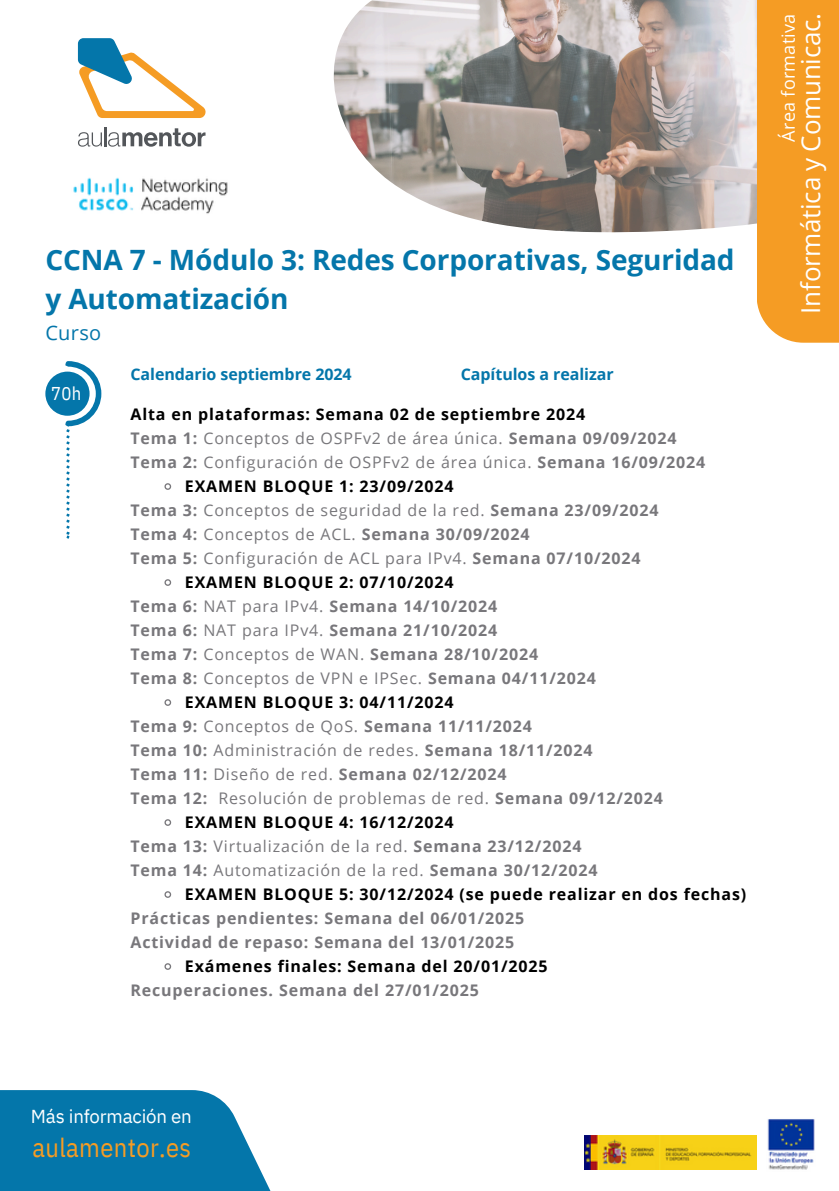
<style>
.page{position:relative;width:839px;height:1191px;background:#fff}
.page>*{position:absolute;margin:0;border:0;box-sizing:border-box;transform-origin:0 0}
.t1{font:700 28px/39px "Open Sans";letter-spacing:-.005em;color:#0476aa}
.t2{font:26.4px "IBM Plex Sans Cond";letter-spacing:.015em;color:#f59c24}
.t3{font:26px "Open Sans";letter-spacing:-.01em;color:#fff}
.t4{font:20px "Open Sans";letter-spacing:.015em;color:#0476aa}
.t5{font:18.8px "IBM Plex Sans";letter-spacing:-.01em;color:#fff}
.t6{font:18.6px "IBM Plex Sans Cond";color:#fff}
.t7{font:18px "Open Sans";letter-spacing:.015em;color:#fff}
.t8{font:700 16px/24px "Open Sans";letter-spacing:.055em;color:#78777b}
.t9{font:16px "Open Sans";letter-spacing:.055em;color:#78777b}
.t10{font:700 16px "Open Sans";letter-spacing:.055em;color:#000}
.t11{font:700 16px "Open Sans";letter-spacing:-.005em;color:#0476aa}
.s1{font-weight:700}
.s2{font-weight:400}
</style>
<div class="page">
<svg style="left:0;top:1090px;width:270px;height:101px;background:#1981b1"></svg>
<img style="left:334px;top:0;width:422px;height:233px">
<div style="left:756px;top:0;width:82px;height:343px;background:#f59c24"></div>
<div style="left:45px;top:372px;width:45px;height:44px;background:#0476aa;border-radius:50%"></div>
<svg style="left:65px;top:361px;width:36px;height:178px"></svg>
<img style="left:584px;top:1135px;width:172px;height:35px">
<img style="left:767px;top:1119px;width:48px;height:51px">
<svg style="left:164px;top:483px;width:8px;height:7px"></svg>
<svg style="left:164px;top:579px;width:8px;height:7px"></svg>
<svg style="left:164px;top:699px;width:8px;height:7px"></svg>
<svg style="left:164px;top:819px;width:8px;height:7px"></svg>
<svg style="left:164px;top:891px;width:8px;height:7px"></svg>
<svg style="left:164px;top:963px;width:8px;height:7px"></svg>
<svg style="left:78px;top:127px;width:127px;height:20px"></svg>
<svg style="left:78px;top:38px;width:127px;height:80px"></svg>
<img style="left:73px;top:177px;width:155px;height:37px">
<p class="t1" style="left:45px;top:239px;width:690px">CCNA 7 - Módulo 3: Redes Corporativas, Seguridad y Automatización</p>
<p class="t4" style="left:45px;top:319px;width:57px">Curso</p>
<h3 class="t6" style="left:51px;top:381px;width:32px">70h</h3>
<h2 class="t11" style="left:461px;top:363px;width:154px">Capítulos a realizar</h2>
<h3 class="t11" style="left:130px;top:363px;width:223px">Calendario septiembre 2024</h3>
<p class="t10" style="left:130px;top:403px;width:456px">Alta en plataformas: Semana 02 de septiembre 2024</p>
<p class="t9" style="left:130px;top:427px;width:547px"><span class="s1">Tema 1:</span> Conceptos de OSPFv2 de área única. <span class="s1">Semana 09/09/2024</span></p>
<p class="t9" style="left:130px;top:451px;width:576px"><span class="s1">Tema 2:</span> Configuración de OSPFv2 de área única. <span class="s1">Semana 16/09/2024</span></p>
<p class="t10" style="left:185px;top:475px;width:270px">EXAMEN BLOQUE 1: 23/09/2024</p>
<p class="t9" style="left:130px;top:499px;width:529px"><span class="s1">Tema 3:</span> Conceptos de seguridad de la red. <span class="s1">Semana 23/09/2024</span></p>
<p class="t8" style="left:130px;top:522px;width:400px">Tema 4: <span class="s2">Conceptos de ACL.</span> Semana 30/09/2024</p>
<p class="t9" style="left:130px;top:547px;width:511px"><span class="s1">Tema 5:</span> Configuración de ACL para IPv4. <span class="s1">Semana 07/10/2024</span></p>
<p class="t10" style="left:185px;top:571px;width:270px">EXAMEN BLOQUE 2: 07/10/2024</p>
<p class="t8" style="left:130px;top:594px;width:368px">Tema 6: <span class="s2">NAT para IPv4.</span> Semana 14/10/2024</p>
<p class="t8" style="left:130px;top:618px;width:368px">Tema 6: <span class="s2">NAT para IPv4.</span> Semana 21/10/2024</p>
<p class="t8" style="left:130px;top:642px;width:409px">Tema 7: <span class="s2">Conceptos de WAN.</span> Semana 28/10/2024</p>
<p class="t8" style="left:130px;top:666px;width:467px">Tema 8: <span class="s2">Conceptos de VPN e IPSec.</span> Semana 04/11/2024</p>
<p class="t10" style="left:185px;top:691px;width:270px">EXAMEN BLOQUE 3: 04/11/2024</p>
<p class="t8" style="left:130px;top:714px;width:403px">Tema 9: <span class="s2">Conceptos de QoS.</span> Semana 11/11/2024</p>
<p class="t8" style="left:130px;top:738px;width:463px">Tema 10: <span class="s2">Administración de redes.</span> Semana 18/11/2024</p>
<p class="t8" style="left:130px;top:762px;width:378px">Tema 11: <span class="s2">Diseño de red.</span> Semana 02/12/2024</p>
<p class="t9" style="left:130px;top:787px;width:534px"><span class="s1">Tema 12:</span> Resolución de problemas de red. <span class="s1">Semana 09/12/2024</span></p>
<p class="t10" style="left:185px;top:811px;width:270px">EXAMEN BLOQUE 4: 16/12/2024</p>
<p class="t8" style="left:130px;top:834px;width:452px">Tema 13: <span class="s2">Virtualización de la red.</span> Semana 23/12/2024</p>
<p class="t8" style="left:130px;top:858px;width:468px">Tema 14: <span class="s2">Automatización de la red.</span> Semana 30/12/2024</p>
<p class="t10" style="left:185px;top:883px;width:563px">EXAMEN BLOQUE 5: 30/12/2024 (se puede realizar en dos fechas)</p>
<h3 class="t8" style="left:130px;top:906px;width:395px">Prácticas pendientes: Semana del 06/01/2025<br>Actividad de repaso: Semana del 13/01/2025</h3>
<p class="t10" style="left:185px;top:955px;width:364px">Exámenes finales: Semana del 20/01/2025</p>
<h3 class="t8" style="left:130px;top:978px;width:350px">Recuperaciones. Semana del 27/01/2025</h3>
<h1 class="t7" style="left:775px;top:142px;width:129px;rotate:-90deg">Área formativa</h1>
<h1 class="t3" style="left:792px;top:314px;width:302px;rotate:-90deg">Informática y Comunicac.</h1>
<h2 class="t5" style="left:31px;top:1104px;width:162px">Más información en</h2>
<h2 class="t2" style="left:32px;top:1130px;width:160px">aulamentor.es</h2>
</div>
